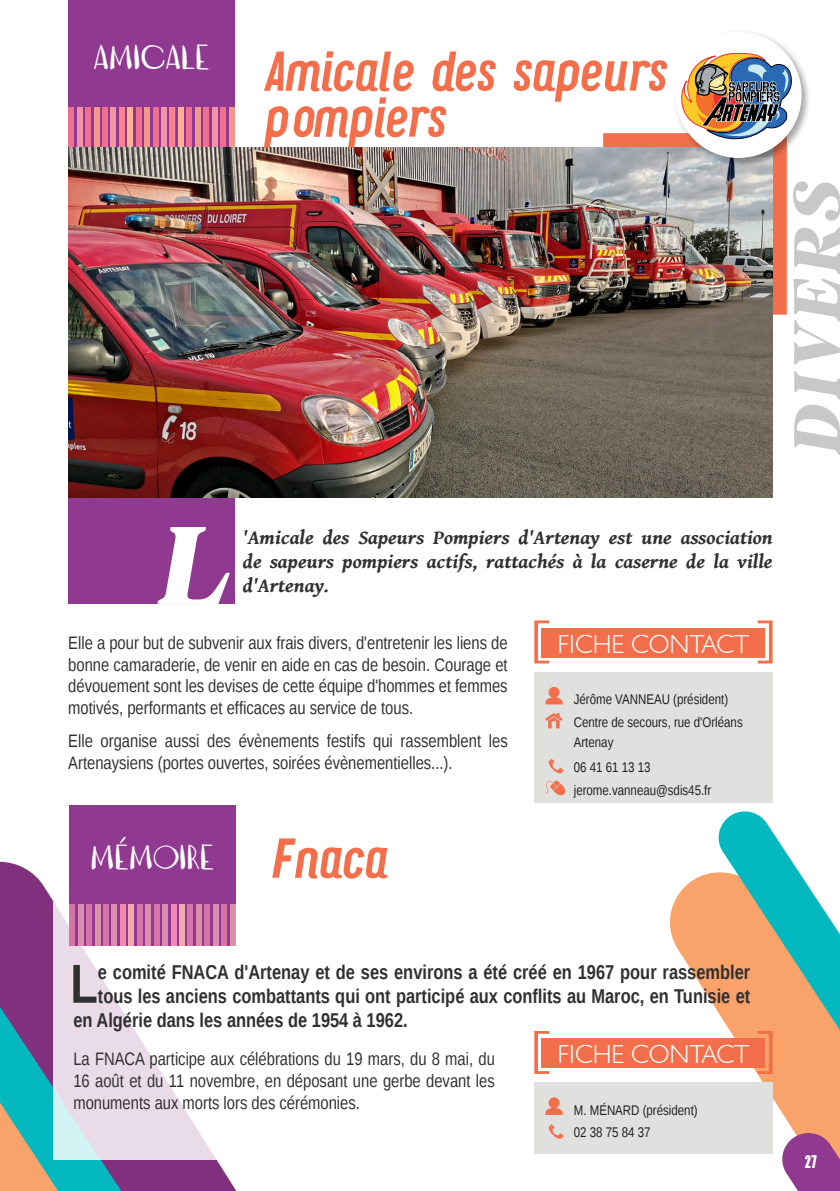
<style>
.page{position:relative;width:840px;height:1191px;background:#fff}
.page>*{position:absolute;margin:0;border:0;box-sizing:border-box;transform-origin:0 0}
.chapeau{font:italic 900 114.2px "PF Regal Text Pro";color:#fff}
.t1{font:italic 900 68px "PF Regal Text Pro";color:#c9c8c8}
.nom_asso{font:italic 56px "Vitage";letter-spacing:-.01em;color:#f36f4b}
.nom_asso-2{font:italic 56px "Vitage";letter-spacing:-.035em;color:#f36f4b}
.nom_asso-3{font:italic 56px "Vitage";letter-spacing:-.01em;color:#f36f4b;scale:1.09 1}
.chapeau-2{font:700 54.8px "Liberation Sans Narrow";color:#312f30}
.SPORT{font:500 36px "Vagabundo";color:#fff}
.t2{font:300 26px "Humanist 521 BT";color:#fff}
.chapeau-3{font:700 20px "Liberation Sans Narrow";color:#312f30}
.chapeau-4{font:italic 700 20px/24px "Gentium Book Basic";color:#312f30;text-align:justify}
.chapeau-5{font:18px/21.6px "Liberation Sans Narrow";color:#312f30;text-align:justify}
.Center{font:700 18px "Vitage";color:#fff}
.chapeau-6{font:14px "Liberation Sans Narrow";color:#231f20}
</style>
<div class="page">
<svg style="left:670px;top:873px;width:169px;height:281px;fill:#f9a269"></svg>
<svg style="left:0;top:861px;width:237px;height:330px;fill:#80307d"></svg>
<svg style="left:0;top:948px;width:161px;height:243px;background:#5f7c96"></svg>
<svg style="left:53px;top:902px;width:174px;height:257px;fill:#e9dbe8"></svg>
<svg style="left:774px;top:1132px;width:65px;height:59px"></svg>
<div style="left:534px;top:672px;width:238px;height:131px;background:#e0e1df"></div>
<div style="left:534px;top:1082px;width:238px;height:72px;background:#e0e1df"></div>
<svg style="left:545px;top:687px;width:17px;height:17px"></svg>
<svg style="left:545px;top:713px;width:17px;height:15px"></svg>
<svg style="left:548px;top:759px;width:15px;height:14px"></svg>
<svg style="left:545px;top:780px;width:20px;height:16px"></svg>
<svg style="left:545px;top:1097px;width:17px;height:18px"></svg>
<svg style="left:548px;top:1124px;width:15px;height:15px"></svg>
<div style="left:541px;top:627px;width:223px;height:30px;background:#f36f4b"></div>
<svg style="left:534px;top:620px;width:15px;height:43px"></svg>
<svg style="left:757px;top:620px;width:15px;height:43px"></svg>
<div style="left:541px;top:1038px;width:223px;height:30px;background:#f36f4b"></div>
<svg style="left:534px;top:1031px;width:15px;height:43px"></svg>
<svg style="left:711px;top:811px;width:128px;height:289px"></svg>
<div style="left:69px;top:805px;width:166px;height:140px;background:#903991"></div>
<div style="left:69px;top:904px;width:6px;height:41px;background:#d774a7"></div>
<div style="left:78px;top:904px;width:6px;height:41px;background:#d98eb0"></div>
<div style="left:111px;top:904px;width:6px;height:41px;background:#d98eb0"></div>
<div style="left:162px;top:904px;width:6px;height:41px;background:#d98eb0"></div>
<div style="left:213px;top:904px;width:5px;height:41px;background:#d98eb0"></div>
<div style="left:86px;top:904px;width:6px;height:41px;background:#d774a7"></div>
<div style="left:137px;top:904px;width:6px;height:41px;background:#d774a7"></div>
<div style="left:187px;top:904px;width:6px;height:41px;background:#d774a7"></div>
<div style="left:120px;top:904px;width:6px;height:41px;background:#ef87ae"></div>
<div style="left:170px;top:904px;width:6px;height:41px;background:#ef87ae"></div>
<div style="left:221px;top:904px;width:6px;height:41px;background:#d774a7"></div>
<div style="left:94px;top:904px;width:6px;height:41px;background:#d991a6"></div>
<div style="left:145px;top:904px;width:6px;height:41px;background:#d991a6"></div>
<div style="left:196px;top:904px;width:6px;height:41px;background:#d991a6"></div>
<div style="left:128px;top:904px;width:6px;height:41px;background:#f1acaf"></div>
<div style="left:179px;top:904px;width:6px;height:41px;background:#f1acaf"></div>
<div style="left:229px;top:904px;width:6px;height:41px;background:#d991a6"></div>
<div style="left:103px;top:904px;width:6px;height:41px;background:#d774a7"></div>
<div style="left:154px;top:904px;width:5px;height:41px;background:#d774a7"></div>
<div style="left:204px;top:904px;width:6px;height:41px;background:#d774a7"></div>
<div style="left:68px;top:0;width:166px;height:603px;background:#903991"></div>
<div style="left:77px;top:108px;width:6px;height:41px;background:#f294a6"></div>
<div style="left:68px;top:108px;width:6px;height:41px;background:#ef6f8e"></div>
<div style="left:110px;top:108px;width:6px;height:41px;background:#f294a6"></div>
<div style="left:161px;top:108px;width:6px;height:41px;background:#f294a6"></div>
<div style="left:212px;top:108px;width:5px;height:41px;background:#f294a6"></div>
<div style="left:85px;top:108px;width:6px;height:41px;background:#ef6f8e"></div>
<div style="left:136px;top:108px;width:6px;height:41px;background:#ef6f8e"></div>
<div style="left:186px;top:108px;width:6px;height:41px;background:#ef6f8e"></div>
<div style="left:119px;top:108px;width:6px;height:41px;background:#fc8190"></div>
<div style="left:169px;top:108px;width:6px;height:41px;background:#fc8190"></div>
<div style="left:220px;top:108px;width:6px;height:41px;background:#ef6f8e"></div>
<div style="left:93px;top:108px;width:6px;height:41px;background:#f2988a"></div>
<div style="left:144px;top:108px;width:6px;height:41px;background:#f2988a"></div>
<div style="left:195px;top:108px;width:6px;height:41px;background:#f2988a"></div>
<div style="left:127px;top:108px;width:6px;height:41px;background:#fdb394"></div>
<div style="left:178px;top:108px;width:6px;height:41px;background:#fdb394"></div>
<div style="left:228px;top:108px;width:6px;height:41px;background:#f2988a"></div>
<div style="left:102px;top:108px;width:6px;height:41px;background:#ef6f8e"></div>
<div style="left:152px;top:108px;width:6px;height:41px;background:#ef6f8e"></div>
<div style="left:203px;top:108px;width:6px;height:41px;background:#ef6f8e"></div>
<img style="left:68px;top:147px;width:704px;height:350px">
<div style="left:672px;top:29px;width:139px;height:139px;background:#231f20;opacity:.4"></div>
<div style="left:675px;top:32px;width:126px;height:126px;background:#fff;border-radius:50%"></div>
<img style="left:602px;top:52px;width:191px;height:263px">
<p class="SPORT" style="left:93px;top:37px;width:117px">AMICALE</p>
<p class="nom_asso" style="left:262px;top:44px;width:407px">Amicale des sapeurs</p>
<p class="nom_asso-2" style="left:262px;top:90px;width:186px">pompiers</p>
<h2 class="t1" style="left:774px;top:454px;width:275px;rotate:-90deg">DIVERS</h2>
<p class="chapeau" style="left:158px;top:495px;width:73px">L</p>
<p class="chapeau-4" style="left:243px;top:524px;width:531px">'Amicale des Sapeurs Pompiers d'Artenay est une association de sapeurs pompiers actifs, rattachés à la caserne de la ville d'Artenay.</p>
<p class="chapeau-5" style="left:68px;top:633px;width:440px">Elle a pour but de subvenir aux frais divers, d'entretenir les liens de bonne camaraderie, de venir en aide en cas de besoin. Courage et dévouement sont les devises de cette équipe d'hommes et femmes motivés, performants et efficaces au service de tous.</p>
<p class="chapeau-5" style="left:68px;top:730px;width:440px">Elle organise aussi des évènements festifs qui rassemblent les<br>Artenaysiens (portes ouvertes, soirées évènementielles...).</p>
<p class="SPORT" style="left:90px;top:837px;width:125px">MÉMOIRE</p>
<p class="nom_asso-3" style="left:271px;top:831px;width:109px">Fnaca</p>
<p class="t2" style="left:557px;top:627px;width:193px">FICHE CONTACT</p>
<p class="chapeau-6" style="left:573px;top:691px;width:156px">Jérôme VANNEAU (président)</p>
<p class="chapeau-6" style="left:573px;top:714px;width:170px">Centre de secours, rue d'Orléans</p>
<p class="chapeau-6" style="left:573px;top:734px;width:41px">Artenay</p>
<p class="chapeau-6" style="left:573px;top:759px;width:78px">06 41 61 13 13</p>
<p class="chapeau-6" style="left:573px;top:782px;width:139px">jerome.vanneau@sdis45.fr</p>
<p class="chapeau-2" style="left:70px;top:946px;width:29px">L</p>
<p class="chapeau-3" style="left:98px;top:958px;width:653px">e comité FNACA d'Artenay et de ses environs a été créé en 1967 pour rassembler</p>
<p class="chapeau-3" style="left:98px;top:982px;width:653px">tous les anciens combattants qui ont participé aux conflits au Maroc, en Tunisie et</p>
<p class="chapeau-3" style="left:73px;top:1006px;width:336px">en Algérie dans les années de 1954 à 1962.</p>
<p class="chapeau-5" style="left:73px;top:1049px;width:423px">La FNACA participe aux célébrations du 19 mars, du 8 mai, du 16 août et du 11 novembre, en déposant une gerbe devant les monuments aux morts lors des cérémonies.</p>
<p class="t2" style="left:557px;top:1038px;width:193px">FICHE CONTACT</p>
<p class="chapeau-6" style="left:573px;top:1102px;width:125px">M. MÉNARD (président)</p>
<p class="chapeau-6" style="left:573px;top:1124px;width:78px">02 38 75 84 37</p>
<p class="Center" style="left:804px;top:1153px;width:14px">27</p>
</div>
